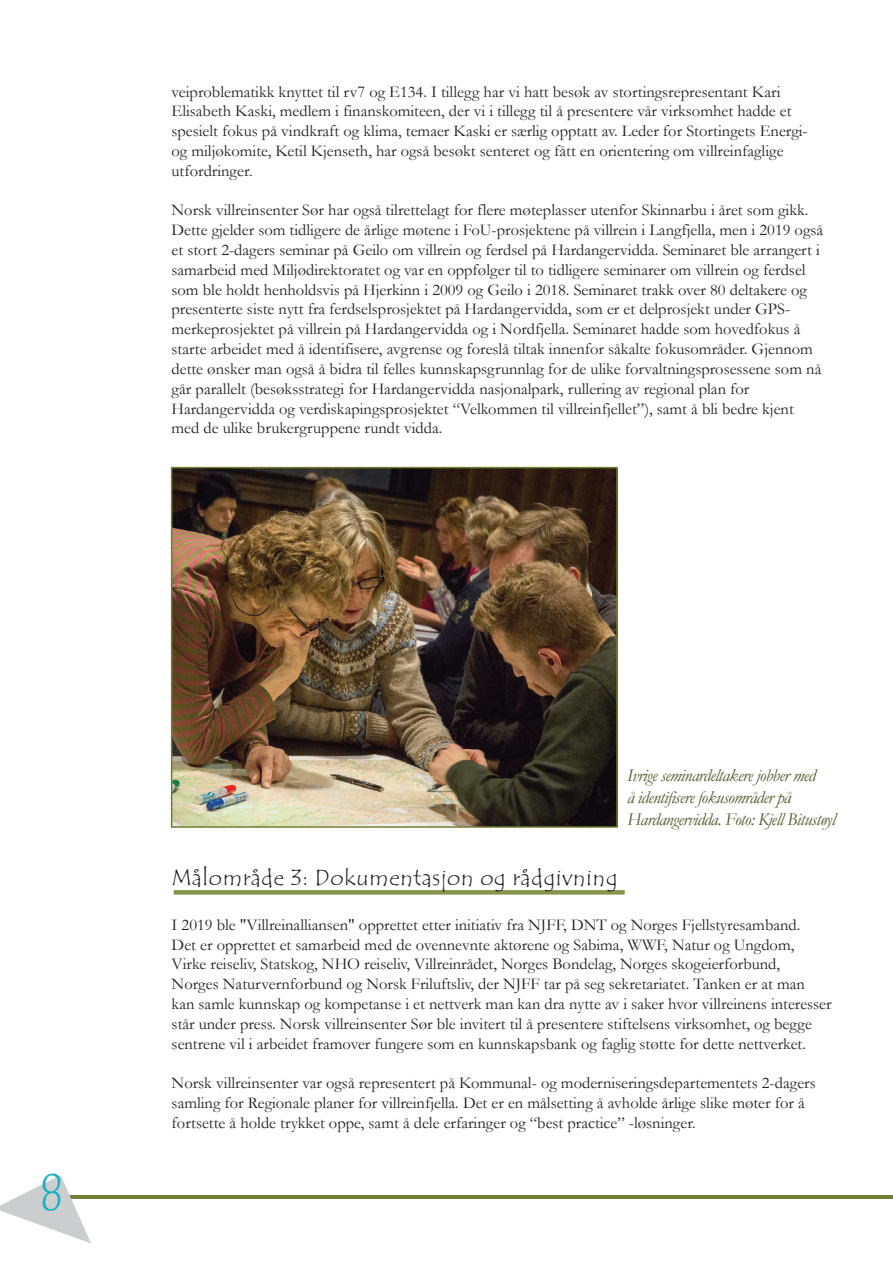
<style>
.page{position:relative;width:893px;height:1263px;background:#fff}
.page>*{position:absolute;margin:0;border:0;box-sizing:border-box;transform-origin:0 0}
.t1{font:54px "Tempus Sans ITC";color:#17b1c1;scale:.75 1}
.t2{font:22.5px "Tempus Sans ITC";letter-spacing:.025em;color:#211e1e}
.t3{font:italic 18px/21.6px "Garamond";letter-spacing:-.03em;color:#4a5a27}
.t4{font:16.5px/19.8px "Garamond";color:#231f20}
</style>
<div class="page">
<img style="left:174px;top:470px;width:441px;height:355px">
<div style="left:171px;top:467px;width:447px;height:361px;border:2px solid #6f7e34"></div>
<svg style="left:174px;top:890px;width:451px;height:4px;background:#889651"></svg>
<hr style="left:64px;top:1195px;width:829px;height:3px;background:#707f35">
<svg style="left:0;top:1175px;width:91px;height:68px"></svg>
<p class="t4" style="left:172px;top:81px;width:638px">veiproblematikk knyttet til rv7 og E134. I tillegg har vi hatt besøk av stortingsrepresentant Kari Elisabeth Kaski, medlem i finanskomiteen, der vi i tillegg til å presentere vår virksomhet hadde et spesielt fokus på vindkraft og klima, temaer Kaski er særlig opptatt av. Leder for Stortingets Energi&shy;og miljøkomite, Ketil Kjenseth, har også besøkt senteret og fått en orientering om villreinfaglige utfordringer.</p>
<p class="t4" style="left:172px;top:200px;width:653px">Norsk villreinsenter Sør har også tilrettelagt for flere møteplasser utenfor Skinnarbu i året som gikk.<br>Dette gjelder som tidligere de årlige møtene i FoU-prosjektene på villrein i Langfjella, men i 2019 også et stort 2-dagers seminar på Geilo om villrein og ferdsel på Hardangervidda. Seminaret ble arrangert i samarbeid med Miljødirektoratet og var en oppfølger til to tidligere seminarer om villrein og ferdsel som ble holdt henholdsvis på Hjerkinn i 2009 og Geilo i 2018. Seminaret trakk over 80 deltakere og presenterte siste nytt fra ferdselsprosjektet på Hardangervidda, som er et delprosjekt under GPS&shy;merkeprosjektet på villrein på Hardangervidda og i Nordfjella. Seminaret hadde som hovedfokus å starte arbeidet med å identifisere, avgrense og foreslå tiltak innenfor såkalte fokusområder. Gjennom dette ønsker man også å bidra til felles kunnskapsgrunnlag for de ulike forvaltningsprosessene som nå går parallelt (besøksstrategi for Hardangervidda nasjonalpark, rullering av regional plan for Hardangervidda og verdiskapingsprosjektet “Velkommen til villreinfjellet”), samt å bli bedre kjent med de ulike brukergruppene rundt vidda.</p>
<h1 class="t1" style="left:41px;top:1157px;width:30px">8</h1>
<p class="t3" style="left:627px;top:764px;width:210px">Ivrige seminardeltakere jobber med<br>å identifisere fokusområder på<br>Hardangervidda. Foto: Kjell Bitustøyl</p>
<h2 class="t2" style="left:171px;top:863px;width:447px">Målområde 3: Dokumentasjon og rådgivning</h2>
<p class="t4" style="left:172px;top:914px;width:661px">I 2019 ble "Villreinalliansen" opprettet etter initiativ fra NJFF, DNT og Norges Fjellstyresamband.<br>Det er opprettet et samarbeid med de ovennevnte aktørene og Sabima, WWF, Natur og Ungdom, Virke reiseliv, Statskog, NHO reiseliv, Villreinrådet, Norges Bondelag, Norges skogeierforbund,<br>Norges Naturvernforbund og Norsk Friluftsliv, der NJFF tar på seg sekretariatet. Tanken er at man kan samle kunnskap og kompetanse i et nettverk man kan dra nytte av i saker hvor villreinens interesser står under press. Norsk villreinsenter Sør ble invitert til å presentere stiftelsens virksomhet, og begge sentrene vil i arbeidet framover fungere som en kunnskapsbank og faglig støtte for dette nettverket.</p>
<p class="t4" style="left:172px;top:1073px;width:646px">Norsk villreinsenter var også representert på Kommunal- og moderniseringsdepartementets 2-dagers samling for Regionale planer for villreinfjella. Det er en målsetting å avholde årlige slike møter for å fortsette å holde trykket oppe, samt å dele erfaringer og “best practice” -løsninger.</p>
</div>
